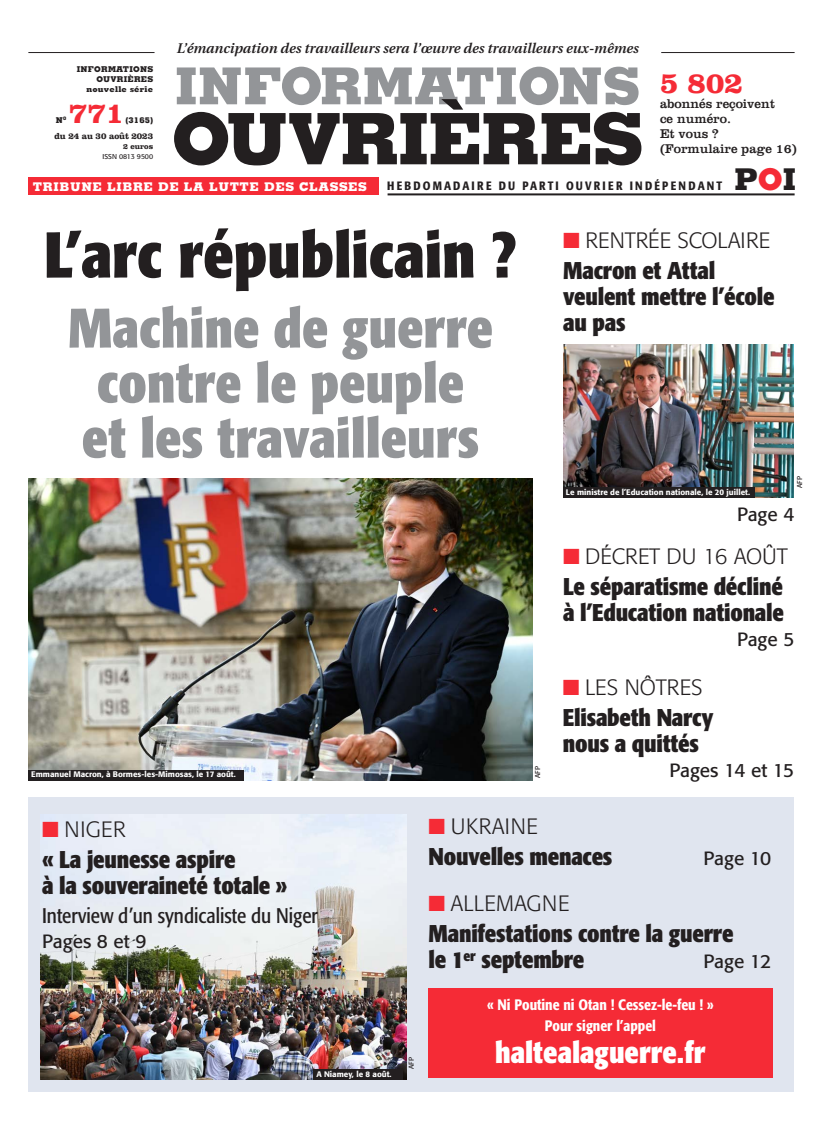
<style>
.page{position:relative;width:823px;height:1134px;background:#fff}
.page>*{position:absolute;margin:0;border:0;box-sizing:border-box;transform-origin:0 0}
.t1{font:800 71px "Memphis";letter-spacing:-.025em;color:#231f20}
.t2{font:700 condensed 64px "Formata";color:#231f20}
.t3{font:700 condensed 55px/55px "Formata";color:#939598}
.t4{font:800 51px "Memphis";color:#939598}
.t5{font:700 condensed 30px "Formata";color:#fff}
.t6{font:700 30px "Clarendon";color:#f52b36}
.t7{font:800 30px "Memphis";color:#231f20}
.t8{font:700 condensed 24px/26px "Formata";letter-spacing:-.01em;color:#231f20}
.t9{font:300 22px "Formata";color:#231f20}
.t10{font:300 22px "Formata";letter-spacing:.035em;color:#231f20}
.t11{font:condensed 21px "Formata";color:#231f20}
.t12{font:19px "Formata";color:#231f20}
.t13{font:500 condensed 15px/20.3px "Formata";color:#fff;text-align:center}
.t14{font:italic 600 14px "Utopia";letter-spacing:.005em;color:#231f20}
.t15{font:13px/15px "Clarendon";color:#231f20}
.t16{font:500 condensed 12px "Formata";letter-spacing:.175em;color:#231f20}
.t17{font:800 12px "Memphis";letter-spacing:.05em;color:#fff}
.t18{font:700 9px "Clarendon";letter-spacing:-.01em;color:#231f20}
.t19{font:500 8px "Formata";color:#fff}
.t20{font:800 8px/10px "Memphis";letter-spacing:.025em;color:#231f20;text-align:right}
.t21{font:700 8px "Clarendon";color:#231f20}
.t22{font:7px "Formata";color:#231f20}
.s1{color:#f52b36}
</style>
<div class="page">
<hr style="left:28px;top:52px;width:126px;height:1px;background:#231f20">
<hr style="left:660px;top:52px;width:134px;height:1px;background:#231f20">
<div style="left:28px;top:178px;width:351px;height:17px;background:#f52b36"></div>
<hr style="left:387px;top:193px;width:407px;height:2px;background:#231f20">
<img style="left:28px;top:479px;width:504px;height:301px">
<div style="left:28px;top:797px;width:765px;height:294px;background:#e0e5ef"></div>
<img style="left:41px;top:814px;width:365px;height:265px">
<div style="left:28px;top:770px;width:216px;height:10px;background:#231f20"></div>
<div style="left:313px;top:1070px;width:89px;height:10px;background:#231f20"></div>
<img style="left:563px;top:344px;width:230px;height:154px">
<div style="left:563px;top:488px;width:191px;height:10px;background:#231f20"></div>
<div style="left:428px;top:989px;width:344px;height:89px;background:#f52b36"></div>
<p class="t14" style="left:177px;top:43px;width:463px">L’émancipation des travailleurs sera l’œuvre des travailleurs eux-mêmes</p>
<h3 class="t4" style="left:175px;top:67px;width:466px">INFORMATIONS</h3>
<p class="t20" style="left:77px;top:65px;width:78px">INFORMATIONS<br>OUVRIÈRES nouvelle série</p>
<p class="t6" style="left:659px;top:65px;width:84px">5 802</p>
<p class="t15" style="left:659px;top:96px;width:138px">abonnés reçoivent<br>ce numéro.<br>Et vous ? (Formulaire page 16)</p>
<h1 class="t1" style="left:171px;top:113px;width:473px">OUVRIÈRES</h1>
<p class="t6" style="left:69px;top:95px;width:56px">771</p>
<p class="t20" style="left:125px;top:115px;width:29px">(3165)</p>
<p class="t18" style="left:55px;top:130px;width:100px">du 24 au 30 août 2023</p>
<p class="t21" style="left:123px;top:141px;width:32px">2 euros</p>
<p class="t22" style="left:102px;top:154px;width:52px">ISSN 0813 9500</p>
<p class="t17" style="left:33px;top:182px;width:335px">TRIBUNE LIBRE DE LA LUTTE DES CLASSES</p>
<p class="t16" style="left:387px;top:181px;width:336px">HEBDOMADAIRE DU PARTI OUVRIER INDÉPENDANT</p>
<p class="t7" style="left:734px;top:168px;width:63px">P<span class="s1">O</span>I</p>
<p class="t9" style="left:563px;top:230px;width:208px"><span class="s1">■</span> RENTRÉE SCOLAIRE</p>
<p class="t8" style="left:563px;top:259px;width:213px">Macron et Attal veulent mettre l’école au pas</p>
<p class="t20" style="left:56px;top:115px;width:12px">N<sup>0</sup></p>
<h2 class="t2" style="left:44px;top:229px;width:474px">L’arc républicain ?</h2>
<h3 class="t3" style="left:68px;top:305px;width:426px">Machine de guerre contre le peuple et les travailleurs</h3>
<p class="t19" style="left:565px;top:489px;width:185px">Le ministre de l’Education nationale, le 20 juillet.</p>
<p class="t22" style="left:796px;top:488px;width:13px;rotate:-90deg">AFP</p>
<p class="t12" style="left:736px;top:505px;width:59px">Page 4</p>
<p class="t19" style="left:31px;top:771px;width:206px">Emmanuel Macron, à Bormes-les-Mimosas, le 17 août.</p>
<p class="t22" style="left:534px;top:778px;width:13px;rotate:-90deg">AFP</p>
<p class="t9" style="left:562px;top:546px;width:226px"><span class="s1">■</span> DÉCRET DU 16 AOÛT</p>
<p class="t8" style="left:562px;top:575px;width:222px">Le séparatisme décliné à l’Education nationale</p>
<p class="t12" style="left:736px;top:630px;width:59px">Page 5</p>
<p class="t9" style="left:562px;top:678px;width:141px"><span class="s1">■</span> LES NÔTRES</p>
<p class="t8" style="left:562px;top:707px;width:152px">Elisabeth Narcy nous a quittés</p>
<p class="t12" style="left:669px;top:762px;width:126px">Pages 14 et 15</p>
<p class="t9" style="left:42px;top:819px;width:85px"><span class="s1">■</span> NIGER</p>
<p class="t8" style="left:42px;top:848px;width:247px">« La jeunesse aspire<br>à la souveraineté totale »</p>
<p class="t11" style="left:42px;top:906px;width:277px">Interview d’un syndicaliste du Niger</p>
<p class="t12" style="left:42px;top:932px;width:106px">Pages 8 et 9</p>
<p class="t19" style="left:316px;top:1071px;width:77px">A Niamey, le 8 août.</p>
<p class="t22" style="left:408px;top:1069px;width:13px;rotate:-90deg">AFP</p>
<p class="t10" style="left:428px;top:817px;width:111px"><span class="s1">■</span> UKRAINE</p>
<p class="t8" style="left:428px;top:846px;width:185px">Nouvelles menaces</p>
<p class="t12" style="left:703px;top:850px;width:69px">Page 10</p>
<p class="t9" style="left:428px;top:894px;width:142px"><span class="s1">■</span> ALLEMAGNE</p>
<p class="t8" style="left:428px;top:923px;width:306px">Manifestations contre la guerre le 1<sup>er</sup> septembre</p>
<p class="t12" style="left:703px;top:953px;width:69px">Page 12</p>
<p class="t13" style="left:487px;top:996px;width:228px">« Ni Poutine ni Otan ! Cessez-le-feu ! »<br>Pour signer l’appel</p>
<p class="t5" style="left:495px;top:1040px;width:212px">haltealaguerre.fr</p>
</div>
